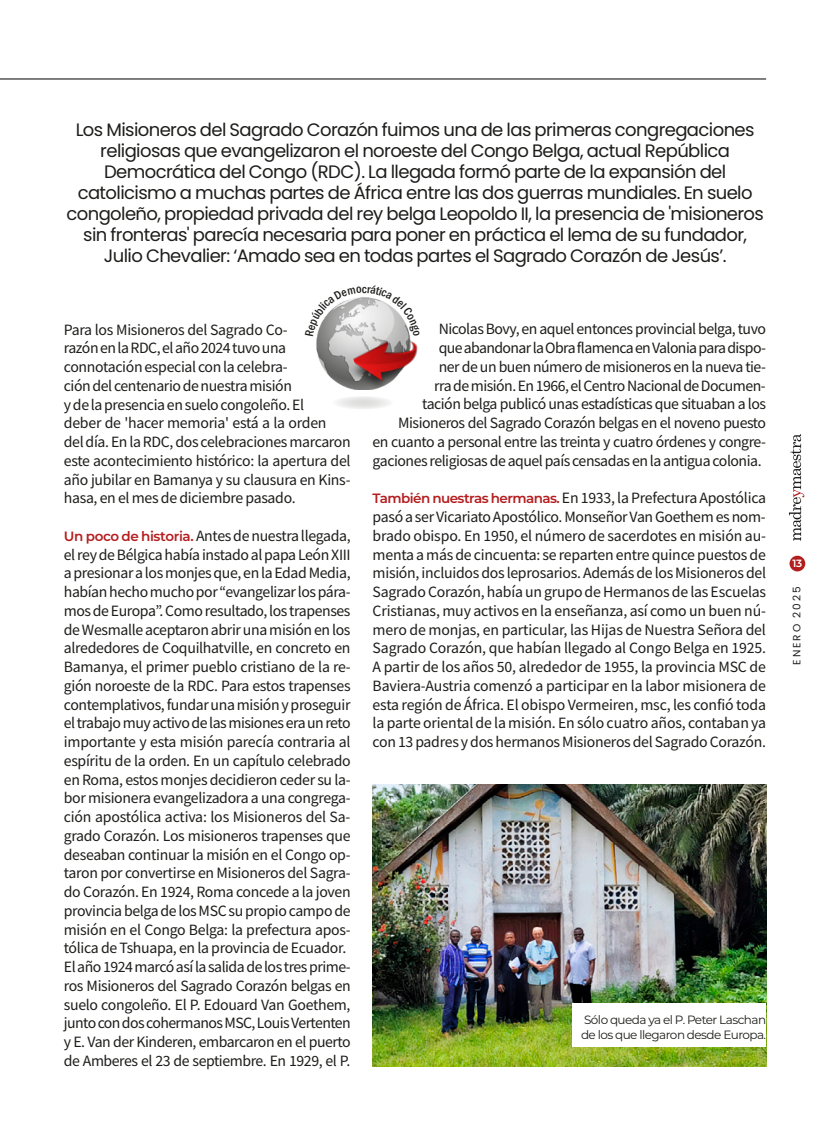
<style>
.page{position:relative;width:830px;height:1127px;background:#fff}
.page>*{position:absolute;margin:0;border:0;box-sizing:border-box;transform-origin:0 0}
.t1{font:18px/21px "Poppins";letter-spacing:-.035em;color:#1d1d1b;text-align:center}
.t2{font:15.75px/18.8px "Source Sans Pro";letter-spacing:-.025em;color:#1d1d1b}
.t3{font:12px/15px "Montserrat";letter-spacing:-.045em;color:#1d1d1b}
.t4{font:10.5px "Poppins";letter-spacing:.185em;color:#1d1d1b}
.t5{font:600 10.5px "Montserrat";color:#fff}
.s1{font-family:"Montserrat";font-weight:600;font-size:13.5px;color:#b41d1e}
</style>
<div class="page">
<img style="left:372px;top:785px;width:393px;height:281px">
<hr style="left:0;top:78px;width:765px;height:2px;background:#1d1d1b">
<img style="left:316px;top:336px;width:29px;height:51px">
<svg style="left:332px;top:396px;width:62px;height:14px"></svg>
<img style="left:345px;top:336px;width:6px;height:53px">
<img style="left:351px;top:336px;width:67px;height:54px">
<div style="left:572px;top:1003px;width:193px;height:44px;background:#fff"></div>
<div style="left:789px;top:556px;width:15px;height:15px;background:#b41d1e;border-radius:50%"></div>
<svg style="left:788px;top:434px;width:16px;height:107px"></svg>
<svg style="left:317px;top:297px;width:93px;height:39px"></svg>
<p class="t1" style="left:66px;top:120px;width:698px">Los Misioneros del Sagrado Corazón fuimos una de las primeras congregaciones religiosas que evangelizaron el noroeste del Congo Belga, actual República Democrática del Congo (RDC). La llegada formó parte de la expansión del catolicismo a muchas partes de África entre las dos guerras mundiales. En suelo congoleño, propiedad privada del rey belga Leopoldo II, la presencia de 'misioneros sin fronteras' parecía necesaria para poner en práctica el lema de su fundador, Julio Chevalier: ‘Amado sea en todas partes el Sagrado Corazón de Jesús’.</p>
<p class="t2" style="left:64px;top:320px;width:288px">Para los Misioneros del Sagrado Co-<br>razón en la RDC, el año 2024 tuvo una connotación especial con la celebra-<br>ción del centenario de nuestra misión<br>y de la presencia en suelo congoleño. El<br>deber de 'hacer memoria' está a la orden<br>del día. En la RDC, dos celebraciones marcaron este acontecimiento histórico: la apertura del año jubilar en Bamanya y su clausura en Kins&shy;hasa, en el mes de diciembre pasado.</p>
<p class="t2" style="left:64px;top:526px;width:288px"><span class="s1">Un poco de historia.</span> Antes de nuestra llegada, el rey de Bélgica había instado al papa León XIII a presionar a los monjes que, en la Edad Media, habían hecho mucho por “evangelizar los pára&shy;mos de Europa”. Como resultado, los trapenses de Wesmalle aceptaron abrir una misión en los alrededores de Coquilhatville, en concreto en Bamanya, el primer pueblo cristiano de la re&shy;gión noroeste de la RDC. Para estos trapenses contemplativos, fundar una misión y proseguir el trabajo muy activo de las misiones era un reto importante y esta misión parecía contraria al espíritu de la orden. En un capítulo celebrado en Roma, estos monjes decidieron ceder su la&shy;bor misionera evangelizadora a una congrega&shy;ción apostólica activa: los Misioneros del Sa&shy;grado Corazón. Los misioneros trapenses que deseaban continuar la misión en el Congo op&shy;taron por convertirse en Misioneros del Sagra&shy;do Corazón. En 1924, Roma concede a la joven provincia belga de los MSC su propio campo de misión en el Congo Belga: la prefectura apos&shy;tólica de Tshuapa, en la provincia de Ecuador.<br>El año 1924 marcó así la salida de los tres prime&shy;ros Misioneros del Sagrado Corazón belgas en suelo congoleño. El P. Edouard Van Goethem, junto con dos cohermanos MSC, Louis Vertenten y E. Van der Kinderen, embarcaron en el puerto de Amberes el 23 de septiembre. En 1929, el P.</p>
<p class="t2" style="left:372px;top:320px;width:395px;text-align:right">Nicolas Bovy, en aquel entonces provincial belga, tuvo<br>que abandonar la Obra flamenca en Valonia para dispo-<br>ner de un buen número de misioneros en la nueva tie-<br>rra de misión. En 1966, el Centro Nacional de Documen-<br>tación belga publicó unas estadísticas que situaban a los Misioneros del Sagrado Corazón belgas en el noveno puesto<br>en cuanto a personal entre las treinta y cuatro órdenes y congre&shy;gaciones religiosas de aquel país censadas en la antigua colonia.</p>
<p class="t2" style="left:372px;top:489px;width:395px;text-align:justify"><span class="s1">También nuestras hermanas.</span> En 1933, la Prefectura Apostólica pasó a ser Vicariato Apostólico. Monseñor Van Goethem es nom&shy;brado obispo. En 1950, el número de sacerdotes en misión au&shy;menta a más de cincuenta: se reparten entre quince puestos de misión, incluidos dos leprosarios. Además de los Misioneros del Sagrado Corazón, había un grupo de Hermanos de las Escuelas Cristianas, muy activos en la enseñanza, así como un buen nú&shy;mero de monjas, en particular, las Hijas de Nuestra Señora del Sagrado Corazón, que habían llegado al Congo Belga en 1925.<br>A partir de los años 50, alrededor de 1955, la provincia MSC de Baviera-Austria comenzó a participar en la labor misionera de esta región de África. El obispo Vermeiren, msc, les confió toda la parte oriental de la misión. En sólo cuatro años, contaban ya con 13 padres y dos hermanos Misioneros del Sagrado Corazón.</p>
<p class="t3" style="left:580px;top:1011px;width:186px">Sólo queda ya el P. Peter Laschan de los que llegaron desde Europa.</p>
<p class="t5" style="left:792px;top:556px;width:11px">13</p>
<p class="t4" style="left:790px;top:665px;width:80px;rotate:-90deg">ENERO 2025</p>
</div>
